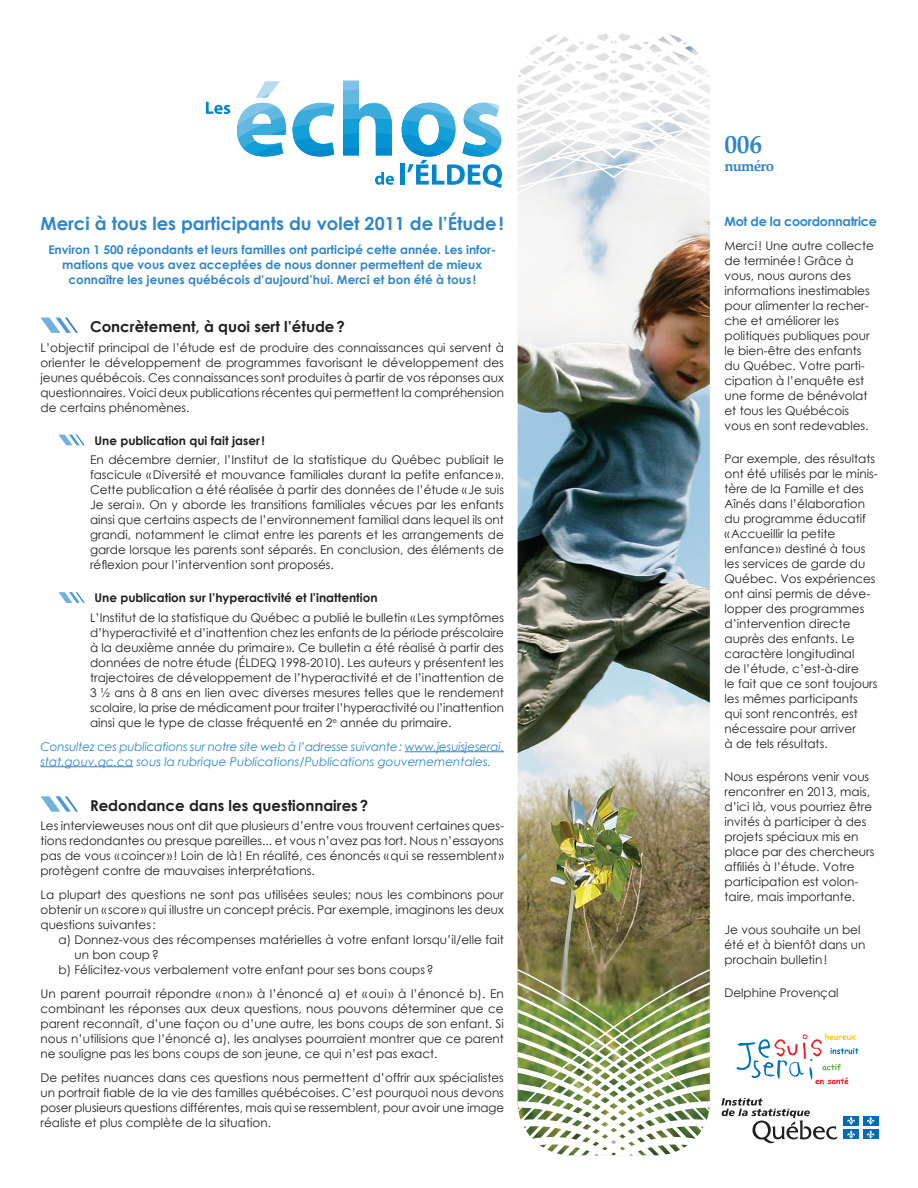
<style>
.page{position:relative;width:918px;height:1188px;background:#fff}
.page>*{position:absolute;margin:0;border:0;box-sizing:border-box;transform-origin:0 0}
.t1{font:700 25.5px "Palatino Linotype";color:#2f86c8}
.t2{font:700 18px "Century Gothic";color:#2f86c8}
.t3{font:700 15px "Century Gothic";color:#231f20}
.t4{font:700 15px "Palatino Linotype";letter-spacing:-.05em;color:#2f86c8}
.t5{font:700 12.75px "Century Gothic";letter-spacing:-.02em;color:#2f86c8}
.t6{font:12px/15px "Century Gothic";color:#231f20;text-align:justify}
.t7{font:700 12px/15px "Century Gothic";color:#2f86c8;text-align:center}
.t8{font:italic 12px/15px "Century Gothic";letter-spacing:-.01em;color:#2f86c8}
.t9{font:700 12px "Century Gothic";color:#231f20}
</style>
<div class="page">
<svg style="left:206px;top:102px;width:24px;height:12px"></svg>
<svg style="left:375px;top:172px;width:19px;height:13px"></svg>
<hr style="left:400px;top:164px;width:4px;height:21px;background:#0087cb">
<svg style="left:237px;top:82px;width:49px;height:74px"></svg>
<svg style="left:293px;top:103px;width:41px;height:53px"></svg>
<svg style="left:343px;top:81px;width:49px;height:74px"></svg>
<svg style="left:402px;top:103px;width:100px;height:85px"></svg>
<img style="left:518px;top:194px;width:192px;height:775px">
<svg style="left:517px;top:33px;width:193px;height:161px"></svg>
<img style="left:517px;top:969px;width:193px;height:187px">
<svg style="left:721px;top:1098px;width:117px;height:45px"></svg>
<div style="left:844px;top:1116px;width:15px;height:9px;background:#006bb6"></div>
<div style="left:863px;top:1116px;width:15px;height:9px;background:#006bb6"></div>
<div style="left:844px;top:1130px;width:15px;height:9px;background:#006bb6"></div>
<svg style="left:847px;top:1117px;width:8px;height:22px"></svg>
<div style="left:863px;top:1130px;width:15px;height:9px;background:#006bb6"></div>
<svg style="left:867px;top:1117px;width:8px;height:22px"></svg>
<svg style="left:737px;top:1033px;width:122px;height:51px"></svg>
<hr style="left:405px;top:751px;width:99px;height:1px;background:#2f86c8">
<hr style="left:40px;top:766px;width:93px;height:1px;background:#2f86c8">
<svg style="left:41px;top:318px;width:37px;height:15px"></svg>
<svg style="left:59px;top:435px;width:26px;height:10px"></svg>
<svg style="left:58px;top:592px;width:27px;height:11px"></svg>
<svg style="left:40px;top:796px;width:38px;height:16px"></svg>
<h2 class="t2" style="left:40px;top:209px;width:465px">Merci à tous les participants du volet 2011 de l’Étude!</h2>
<p class="t7" style="left:48px;top:241px;width:449px">Environ 1 500 répondants et leurs familles ont participé cette année. Les infor&shy;mations que vous avez acceptées de nous donner permettent de mieux connaître les jeunes québécois d’aujourd’hui. Merci et bon été à tous!</p>
<p class="t3" style="left:90px;top:315px;width:256px">Concrètement, à quoi sert l’étude?</p>
<p class="t6" style="left:40px;top:340px;width:465px">L’objectif principal de l’étude est de produire des connaissances qui servent à orienter le développement de programmes favorisant le développement des jeunes québécois. Ces connaissances sont produites à partir de vos réponses aux questionnaires. Voici deux publications récentes qui permettent la compréhension de certains phénomènes.</p>
<p class="t9" style="left:95px;top:431px;width:172px">Une publication qui fait jaser!</p>
<p class="t6" style="left:90px;top:452px;width:416px">En décembre dernier, l’Institut de la statistique du Québec publiait le fascicule «Diversité et mouvance familiales durant la petite enfance».<br>Cette publication a été réalisée à partir des données de l’étude « Je suis Je serai ». On y aborde les transitions familiales vécues par les enfants ainsi que certains aspects de l’environnement familial dans lequel ils ont grandi, notamment le climat entre les parents et les arrangements de garde lorsque les parents sont séparés. En conclusion, des éléments de réflexion pour l’intervention sont proposés.</p>
<p class="t9" style="left:95px;top:589px;width:285px">Une publication sur l’hyperactivité et l’inattention</p>
<p class="t6" style="left:90px;top:610px;width:416px">L’Institut de la statistique du Québec a publié le bulletin « Les symptômes d’hyperactivité et d’inattention chez les enfants de la période préscolaire à la deuxième année du primaire». Ce bulletin a été réalisé à partir des données de notre étude (ÉLDEQ 1998-2010). Les auteurs y présentent les trajectoires de développement de l’hyperactivité et de l’inattention de 3 ½ ans à 8 ans en lien avec diverses mesures telles que le rendement scolaire, la prise de médicament pour traiter l’hyperactivité ou l’inattention ainsi que le type de classe fréquenté en 2<sup>e</sup> année du primaire.</p>
<p class="t8" style="left:40px;top:739px;width:465px">Consultez ces publications sur notre site web à l’adresse suivante: www.jesuisjeserai. stat.gouv.qc.ca sous la rubrique Publications/Publications gouvernementales.</p>
<p class="t3" style="left:90px;top:794px;width:280px">Redondance dans les questionnaires?</p>
<p class="t6" style="left:40px;top:818px;width:465px">Les intervieweuses nous ont dit que plusieurs d’entre vous trouvent certaines ques&shy;tions redondantes ou presque pareilles... et vous n’avez pas tort. Nous n’essayons pas de vous «coincer» ! Loin de là! En réalité, ces énoncés «qui se ressemblent » protègent contre de mauvaises interprétations.</p>
<p class="t6" style="left:40px;top:887px;width:465px">La plupart des questions ne sont pas utilisées seules; nous les combinons pour obtenir un « score» qui illustre un concept précis. Par exemple, imaginons les deux questions suivantes:</p>
<p class="t6" style="left:58px;top:932px;width:447px">a) Donnez-vous des récompenses matérielles à votre enfant lorsqu’il/elle fait</p>
<p class="t6" style="left:74px;top:947px;width:86px">un bon coup?</p>
<p class="t6" style="left:58px;top:962px;width:377px">b) Félicitez-vous verbalement votre enfant pour ses bons coups?</p>
<p class="t6" style="left:40px;top:986px;width:465px">Un parent pourrait répondre «non» à l’énoncé a) et «oui » à l’énoncé b). En combinant les réponses aux deux questions, nous pouvons déterminer que ce parent reconnaît, d’une façon ou d’une autre, les bons coups de son enfant. Si nous n’utilisions que l’énoncé a), les analyses pourraient montrer que ce parent ne souligne pas les bons coups de son jeune, ce qui n’est pas exact.</p>
<p class="t6" style="left:40px;top:1070px;width:465px">De petites nuances dans ces questions nous permettent d’offrir aux spécialistes un portrait fiable de la vie des familles québécoises. C’est pourquoi nous devons poser plusieurs questions différentes, mais qui se ressemblent, pour avoir une image réaliste et plus complète de la situation.</p>
<h1 class="t1" style="left:724px;top:127px;width:39px">006</h1>
<p class="t4" style="left:724px;top:156px;width:51px">numéro</p>
<p class="t5" style="left:724px;top:211px;width:154px">Mot de la coordonnatrice</p>
<p class="t6" style="left:724px;top:238px;width:151px;text-align:left">Merci! Une autre collecte de terminée! Grâce à vous, nous aurons des informations inestimables pour alimenter la recher&shy;che et améliorer les politiques publiques pour le bien-être des enfants du Québec. Votre parti&shy;cipation à l’enquête est une forme de bénévolat et tous les Québécois vous en sont redevables.</p>
<p class="t6" style="left:724px;top:451px;width:155px;text-align:left">Par exemple, des résultats ont été utilisés par le minis&shy;tère de la Famille et des<br>Aînés dans l’élaboration du programme éducatif «Accueillir la petite enfance» destiné à tous les services de garde du<br>Québec. Vos expériences ont ainsi permis de déve&shy;lopper des programmes d’intervention directe auprès des enfants. Le caractère longitudinal<br>de l’étude, c’est-à-dire<br>le fait que ce sont toujours les mêmes participants qui sont rencontrés, est nécessaire pour arriver<br>à de tels résultats.</p>
<p class="t6" style="left:724px;top:769px;width:151px;text-align:left">Nous espérons venir vous rencontrer en 2013, mais, d’ici là, vous pourriez être invités à participer à des projets spéciaux mis en place par des chercheurs affiliés à l’étude. Votre participation est volon&shy;taire, mais importante.</p>
<p class="t6" style="left:724px;top:922px;width:143px;text-align:left">Je vous souhaite un bel été et à bientôt dans un prochain bulletin!</p>
<p class="t6" style="left:724px;top:985px;width:116px">Delphine Provençal</p>
</div>
